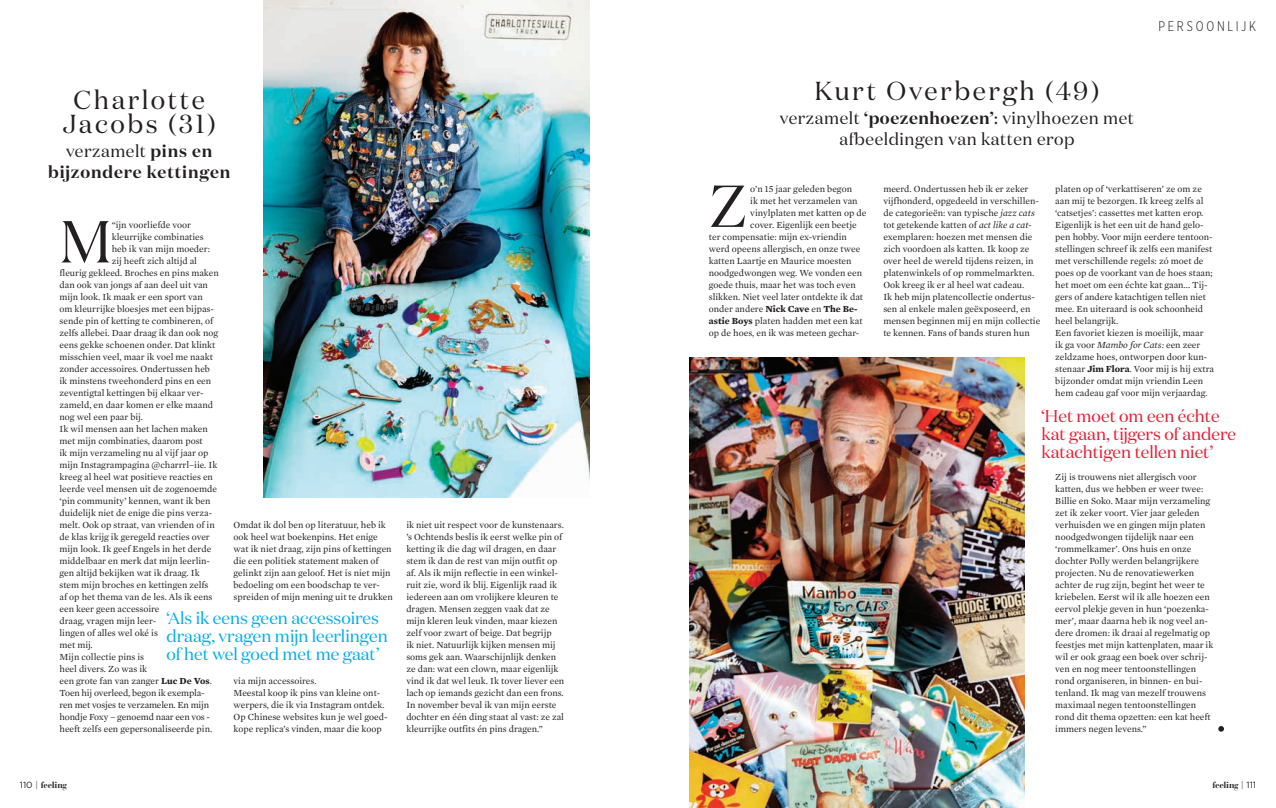
<style>
.page{position:relative;width:1276px;height:808px;background:#fff}
.page>*{position:absolute;margin:0;border:0;box-sizing:border-box;transform-origin:0 0}
.t1{font:59px "Domaine Display";color:#231f20}
.t2{font:26px/24px "Domaine Display";letter-spacing:.1em;color:#231f20;text-align:center}
.t3{font:17px/18px "Domaine Display";color:#00aeef}
.t4{font:17px/21px "Domaine Display";letter-spacing:.03em;color:#231f20;text-align:center}
.t5{font:17px/18px "Domaine Display";color:#ed1a32}
.t6{font:600 17px/21px "Domaine Display";letter-spacing:.05em;color:#231f20;text-align:center}
.t7{font:300 14px "Gotham X Narrow";letter-spacing:.2em;color:#231f20}
.t8{font:9.5px/12px "Mercury Text G1";color:#231f20}
.t9{font:700 9.5px "Mercury Text G1";color:#231f20}
.t10{font:700 9px "Bauer Bodoni";letter-spacing:-.03em;color:#231f20}
.s1{font-weight:400}
.s2{font-weight:700}
.s3{font-weight:600}
.s4{font-style:italic}
.s5{font-family:"Gotham";font-weight:400}
.s6{font-family:"Gotham";font-weight:300}
</style>
<div class="page">
<img style="left:263px;top:0;width:327px;height:497px">
<img style="left:689px;top:357px;width:335px;height:451px">
<svg style="left:1218px;top:726px;width:6px;height:6px"></svg>
<h2 class="t2" style="left:63px;top:88px;width:154px">Charlotte<br>Jacobs (31)</h2>
<h3 class="t6" style="left:48px;top:140px;width:184px"><span class="s1">verzamelt</span> pins en bijzondere kettingen</h3>
<p class="t8" style="left:112px;top:218px;width:81px">“ijn voorliefde voor</p>
<p class="t8" style="left:112px;top:230px;width:94px">kleurrijke combinaties</p>
<p class="t8" style="left:112px;top:242px;width:100px">heb ik van mijn moeder:</p>
<p class="t8" style="left:112px;top:254px;width:87px">zij heeft zich altijd al</p>
<p class="t8" style="left:60px;top:266px;width:161px">fleurig gekleed. Broches en pins maken</p>
<p class="t8" style="left:60px;top:278px;width:150px">dan ook van jongs af aan deel uit van</p>
<p class="t8" style="left:60px;top:290px;width:145px">mijn look. Ik maak er een sport van</p>
<p class="t8" style="left:60px;top:302px;width:156px">om kleurrijke bloesjes met een bijpas-</p>
<p class="t8" style="left:60px;top:314px;width:155px">sende pin of ketting te combineren, of</p>
<p class="t8" style="left:60px;top:326px;width:160px">zelfs allebei. Daar draag ik dan ook nog</p>
<p class="t8" style="left:60px;top:338px;width:157px">eens gekke schoenen onder. Dat klinkt</p>
<p class="t8" style="left:60px;top:350px;width:155px">misschien veel, maar ik voel me naakt</p>
<p class="t8" style="left:60px;top:362px;width:152px">zonder accessoires. Ondertussen heb</p>
<p class="t8" style="left:60px;top:374px;width:153px">ik minstens tweehonderd pins en een</p>
<p class="t8" style="left:60px;top:386px;width:145px">zeventigtal kettingen bij elkaar ver-</p>
<p class="t8" style="left:60px;top:398px;width:155px">zameld, en daar komen er elke maand</p>
<p class="t8" style="left:60px;top:410px;width:85px">nog wel een paar bij.</p>
<p class="t8" style="left:60px;top:422px;width:150px">Ik wil mensen aan het lachen maken</p>
<p class="t8" style="left:60px;top:434px;width:145px">met mijn combinaties, daarom post</p>
<p class="t8" style="left:60px;top:446px;width:150px">ik mijn verzameling nu al vijf jaar op</p>
<p class="t8" style="left:60px;top:458px;width:159px">mijn Instagrampagina @charrrl–iie. Ik</p>
<p class="t8" style="left:60px;top:470px;width:155px">kreeg al heel wat positieve reacties en</p>
<p class="t8" style="left:60px;top:482px;width:159px">leerde veel mensen uit de zogenoemde</p>
<p class="t8" style="left:60px;top:494px;width:152px">‘pin community’ kennen, want ik ben</p>
<p class="t8" style="left:60px;top:506px;width:154px">duidelijk niet de enige die pins verza-</p>
<p class="t8" style="left:60px;top:518px;width:157px">melt. Ook op straat, van vrienden of in</p>
<p class="t8" style="left:60px;top:530px;width:152px">de klas krijg ik geregeld reacties over</p>
<p class="t8" style="left:60px;top:542px;width:153px">mijn look. Ik geef Engels in het derde</p>
<p class="t8" style="left:60px;top:554px;width:152px">middelbaar en merk dat mijn leerlin-</p>
<p class="t8" style="left:60px;top:566px;width:142px">gen altijd bekijken wat ik draag. Ik</p>
<p class="t8" style="left:60px;top:578px;width:150px">stem mijn broches en kettingen zelfs</p>
<p class="t8" style="left:60px;top:590px;width:154px">af op het thema van de les. Als ik eens</p>
<p class="t8" style="left:60px;top:602px;width:101px">een keer geen accessoire</p>
<p class="t8" style="left:60px;top:614px;width:98px">draag, vragen mijn leer-</p>
<p class="t8" style="left:60px;top:626px;width:100px">lingen of alles wel oké is</p>
<p class="t8" style="left:60px;top:638px;width:35px">met mij.</p>
<p class="t8" style="left:60px;top:650px;width:86px">Mijn collectie pins is</p>
<p class="t8" style="left:60px;top:662px;width:89px">heel divers. Zo was ik</p>
<p class="t8" style="left:60px;top:674px;width:154px">een grote fan van zanger <span class="s2">Luc De Vos</span>.</p>
<p class="t8" style="left:60px;top:686px;width:147px">Toen hij overleed, begon ik exempla-</p>
<p class="t8" style="left:60px;top:698px;width:151px">ren met vosjes te verzamelen. En mijn</p>
<p class="t8" style="left:60px;top:710px;width:152px">hondje Foxy – genoemd naar een vos -</p>
<p class="t8" style="left:60px;top:722px;width:154px">heeft zelfs een gepersonaliseerde pin.</p>
<h1 class="t1" style="left:60px;top:205px;width:54px">M</h1>
<p class="t8" style="left:233px;top:518px;width:161px">Omdat ik dol ben op literatuur, heb ik ook heel wat boekenpins. Het enige wat ik niet draag, zijn pins of kettingen die een politiek statement maken of gelinkt zijn aan geloof. Het is niet mijn bedoeling om een boodschap te ver&shy;spreiden of mijn mening uit te drukken</p>
<h3 class="t3" style="left:166px;top:609px;width:223px">‘Als ik eens geen accessoires draag, vragen mijn leerlingen of het wel goed met me gaat’</h3>
<p class="t8" style="left:233px;top:674px;width:155px">via mijn accessoires.<br>Meestal koop ik pins van kleine ont&shy;werpers, die ik via Instagram ontdek.<br>Op Chinese websites kun je wel goed&shy;kope replica’s vinden, maar die koop</p>
<p class="t8" style="left:406px;top:518px;width:159px">ik niet uit respect voor de kunstenaars. ’s Ochtends beslis ik eerst welke pin of ketting ik die dag wil dragen, en daar stem ik dan de rest van mijn outfit op af. Als ik mijn reflectie in een winkel&shy;ruit zie, word ik blij. Eigenlijk raad ik iedereen aan om vrolijkere kleuren te dragen. Mensen zeggen vaak dat ze mijn kleren leuk vinden, maar kiezen zelf voor zwart of beige. Dat begrijp<br>ik niet. Natuurlijk kijken mensen mij soms gek aan. Waarschijnlijk denken ze dan: wat een clown, maar eigenlijk vind ik dat wel leuk. Ik tover liever een lach op iemands gezicht dan een frons.<br>In november beval ik van mijn eerste dochter en één ding staat al vast: ze zal kleurrijke outfits én pins dragen.”</p>
<h2 class="t2" style="left:814px;top:78px;width:286px">Kurt Overbergh (49)</h2>
<h3 class="t4" style="left:780px;top:107px;width:356px">verzamelt <span class="s3">‘poezenhoezen’</span>: vinylhoezen met afbeeldingen van katten erop</h3>
<h3 class="t7" style="left:1158px;top:18px;width:99px">PERSOONLIJK</h3>
<p class="t8" style="left:750px;top:182px;width:103px">o’n 15 jaar geleden begon</p>
<p class="t8" style="left:750px;top:194px;width:109px">ik met het verzamelen van</p>
<p class="t8" style="left:750px;top:206px;width:118px">vinylplaten met katten op de</p>
<p class="t8" style="left:750px;top:218px;width:108px">cover. Eigenlijk een beetje</p>
<p class="t8" style="left:709px;top:230px;width:139px">ter compensatie: mijn ex-vriendin</p>
<p class="t8" style="left:709px;top:242px;width:153px">werd opeens allergisch, en onze twee</p>
<p class="t8" style="left:709px;top:254px;width:144px">katten Laartje en Maurice moesten</p>
<p class="t8" style="left:709px;top:266px;width:155px">noodgedwongen weg. We vonden een</p>
<p class="t8" style="left:709px;top:278px;width:148px">goede thuis, maar het was toch even</p>
<p class="t8" style="left:709px;top:290px;width:156px">slikken. Niet veel later ontdekte ik dat</p>
<p class="t9" style="left:709px;top:302px;width:150px"><span class="s1">onder andere</span> Nick Cave <span class="s1">en</span> The Be-</p>
<p class="t8" style="left:709px;top:314px;width:155px"><span class="s2">astie Boys</span> platen hadden met een kat</p>
<p class="t8" style="left:709px;top:326px;width:152px">op de hoes, en ik was meteen gechar-</p>
<h1 class="t1" style="left:709px;top:170px;width:40px">Z</h1>
<p class="t8" style="left:883px;top:182px;width:158px">meerd. Ondertussen heb ik er zeker vijfhonderd, opgedeeld in verschillen&shy;de categorieën: van typische <span class="s4">jazz cats </span>tot getekende katten of <span class="s4">act like a cat&shy;</span>exemplaren: hoezen met mensen die zich voordoen als katten. Ik koop ze over heel de wereld tijdens reizen, in platenwinkels of op rommelmarkten.<br>Ook kreeg ik er al heel wat cadeau.<br>Ik heb mijn platencollectie ondertus&shy;sen al enkele malen geëxposeerd, en mensen beginnen mij en mijn collectie te kennen. Fans of bands sturen hun</p>
<p class="t8" style="left:1055px;top:182px;width:160px">platen op of ‘verkattiseren’ ze om ze aan mij te bezorgen. Ik kreeg zelfs al ‘catsetjes’: cassettes met katten erop.<br>Eigenlijk is het een uit de hand gelo&shy;pen hobby. Voor mijn eerdere tentoon&shy;stellingen schreef ik zelfs een manifest met verschillende regels: zó moet de poes op de voorkant van de hoes staan; het moet om een échte kat gaan... Tij&shy;gers of andere katachtigen tellen niet mee. En uiteraard is ook schoonheid heel belangrijk.<br>Een favoriet kiezen is moeilijk, maar<br>ik ga voor <span class="s4">Mambo for Cats:</span> een zeer zeldzame hoes, ontworpen door kun&shy;stenaar <span class="s2">Jim Flora</span>. Voor mij is hij extra bijzonder omdat mijn vriendin Leen hem cadeau gaf voor mijn verjaardag.</p>
<h3 class="t5" style="left:1041px;top:407px;width:196px">‘Het moet om een échte kat gaan, tijgers of andere katachtigen tellen niet’</h3>
<p class="t8" style="left:1055px;top:470px;width:160px">Zij is trouwens niet allergisch voor katten, dus we hebben er weer twee:<br>Billie en Soko. Maar mijn verzameling zet ik zeker voort. Vier jaar geleden verhuisden we en gingen mijn platen noodgedwongen tijdelijk naar een ‘rommelkamer’. Ons huis en onze dochter Polly werden belangrijkere projecten. Nu de renovatiewerken achter de rug zijn, begint het weer te kriebelen. Eerst wil ik alle hoezen een eervol plekje geven in hun ‘poezenka&shy;mer’, maar daarna heb ik nog veel an&shy;dere dromen: ik draai al regelmatig op feestjes met mijn kattenplaten, maar ik wil er ook graag een boek over schrij&shy;ven en nog meer tentoonstellingen rond organiseren, in binnen- en bui&shy;tenland. Ik mag van mezelf trouwens maximaal negen tentoonstellingen rond dit thema opzetten: een kat heeft immers negen levens.”</p>
<p class="t10" style="left:20px;top:779px;width:49px"><span class="s5">110</span> <span class="s6">|</span> feeling</p>
<p class="t10" style="left:1212px;top:779px;width:45px">feeling <span class="s6">|</span> <span class="s5">111</span></p>
</div>
